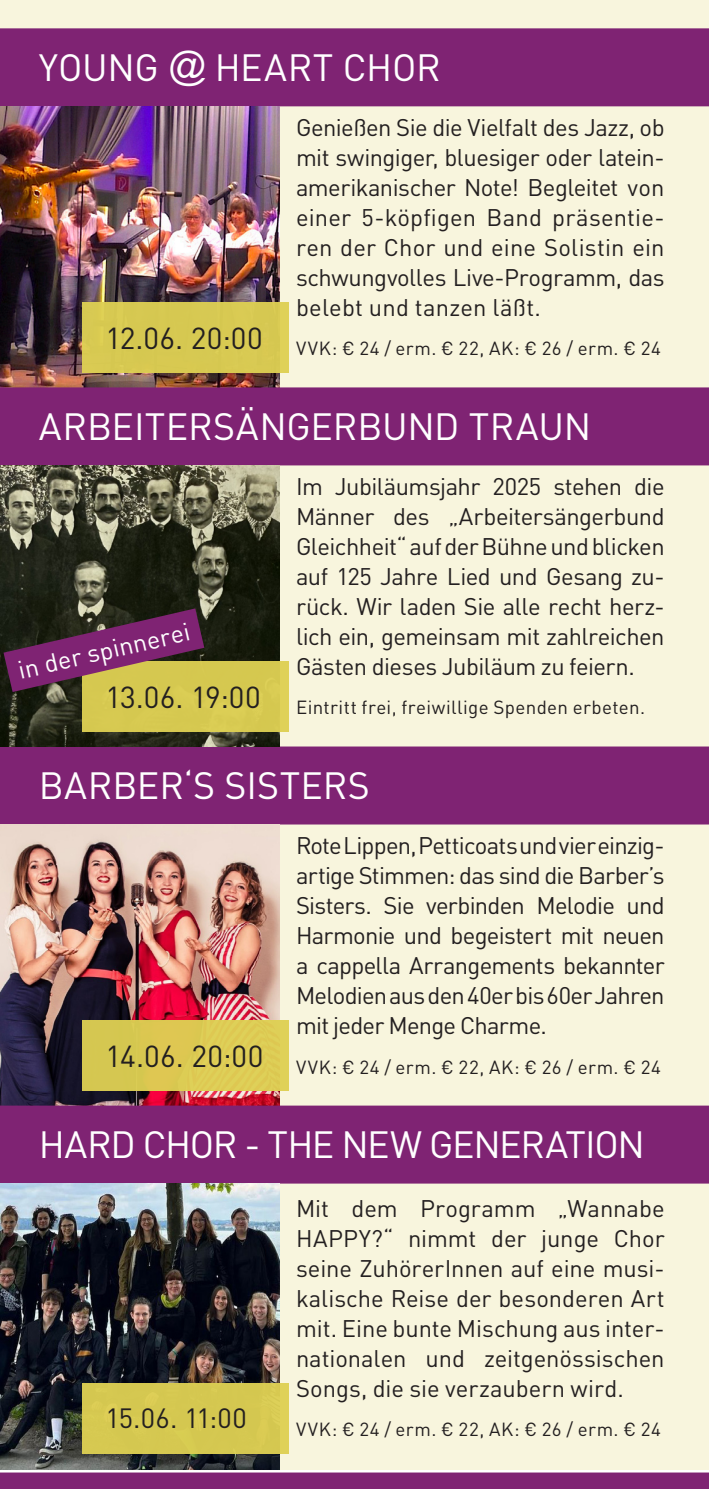
<style>
.page{position:relative;width:709px;height:1489px;background:#fff}
.page>*{position:absolute;margin:0;border:0;box-sizing:border-box;transform-origin:0 0}
.Künstler{font:37.5px "DIN Pro";letter-spacing:-.005em;color:#fff}
.Künstler-2{font:37.5px "DIN Pro";letter-spacing:-.035em;color:#fff}
.Künstler-3{font:30px "DIN Pro";letter-spacing:.01em;color:#231f20}
.Künstler-4{font:27.5px "DIN Pro";letter-spacing:-.015em;color:#231f20}
.Künstler-5{font:25px "DIN Pro";color:#fff}
.Künstler-6{font:23.75px/30px "DIN Pro";letter-spacing:-.015em;color:#231f20;text-align:justify}
.Preise___Beginnzeit{font:18.75px "DIN Pro";letter-spacing:.025em;color:#231f20}
.s1{font-family:"Arial"}
</style>
<div class="page">
<div style="left:0;top:0;width:709px;height:1488px;background:#f8f5dd"></div>
<div style="left:0;top:28px;width:709px;height:78px;background:#7f2373"></div>
<img style="left:0;top:106px;width:280px;height:281px">
<div style="left:82px;top:302px;width:206px;height:71px;background:#d7c952"></div>
<div style="left:0;top:746px;width:709px;height:78px;background:#7f2373"></div>
<img style="left:0;top:824px;width:280px;height:281px">
<svg style="left:82px;top:1020px;width:206px;height:71px"></svg>
<div style="left:0;top:387px;width:709px;height:78px;background:#7f2373"></div>
<img style="left:0;top:465px;width:280px;height:281px">
<div style="left:0;top:1105px;width:709px;height:78px;background:#7f2373"></div>
<img style="left:0;top:1183px;width:280px;height:286px">
<div style="left:82px;top:1382px;width:206px;height:71px;background:#d5c850"></div>
<svg style="left:0;top:1469px;width:709px;height:19px"></svg>
<svg style="left:4px;top:608px;width:284px;height:124px"></svg>
<p class="Künstler" style="left:39px;top:43px;width:403px">YOUNG <span class="s1">@</span> HEART CHOR</p>
<p class="Künstler-6" style="left:296px;top:112px;width:370px">Genießen Sie die Vielfalt des Jazz, ob mit swingiger, bluesiger oder latein&shy;amerikanischer Note! Begleitet von einer 5-köpfigen Band präsentie&shy;ren der Chor und eine Solistin ein schwungvolles Live-Programm, das belebt und tanzen läßt.</p>
<p class="Künstler-3" style="left:106px;top:319px;width:159px">12.06. 20:00</p>
<p class="Preise___Beginnzeit" style="left:296px;top:337px;width:366px">VVK: € 24 / erm. € 22, AK: € 26 / erm. € 24</p>
<p class="Künstler" style="left:39px;top:402px;width:553px">ARBEITERSÄNGERBUND TRAUN</p>
<p class="Künstler-6" style="left:296px;top:471px;width:370px">Im Jubiläumsjahr 2025 stehen die Männer des „Arbeitersängerbund Gleichheit“ auf der Bühne und blicken auf 125 Jahre Lied und Gesang zu&shy;rück. Wir laden Sie alle recht herz&shy;lich ein, gemeinsam mit zahlreichen Gästen dieses Jubiläum zu feiern.</p>
<p class="Künstler-3" style="left:106px;top:678px;width:157px">13.06. 19:00</p>
<p class="Künstler-5" style="left:15px;top:655px;width:177px;rotate:-13deg">in der spinnerei</p>
<p class="Preise___Beginnzeit" style="left:296px;top:695px;width:351px">Eintritt frei, freiwillige Spenden erbeten.</p>
<p class="Künstler" style="left:39px;top:761px;width:332px">BARBER‘S SISTERS</p>
<p class="Künstler-6" style="left:296px;top:830px;width:370px">Rote Lippen, Petticoats und vier einzig&shy;artige Stimmen: das sind die Barber’s Sisters. Sie verbinden Melodie und Harmonie und begeistert mit neuen a cappella Arrangements bekannter Melodien aus den 40er bis 60er Jahren mit jeder Menge Charme.</p>
<p class="Künstler-3" style="left:106px;top:1037px;width:159px">14.06. 20:00</p>
<p class="Preise___Beginnzeit" style="left:296px;top:1054px;width:366px">VVK: € 24 / erm. € 22, AK: € 26 / erm. € 24</p>
<p class="Künstler-2" style="left:39px;top:1120px;width:607px">HARD CHOR - THE NEW GENERATION</p>
<p class="Künstler-4" style="left:106px;top:1400px;width:143px">15.06. 11:00</p>
<p class="Künstler-6" style="left:296px;top:1192px;width:370px">Mit dem Programm „Wannabe HAPPY?“ nimmt der junge Chor seine ZuhörerInnen auf eine musi&shy;kalische Reise der besonderen Art mit. Eine bunte Mischung aus inter&shy;nationalen und zeitgenössischen Songs, die sie verzaubern wird.</p>
<p class="Preise___Beginnzeit" style="left:296px;top:1417px;width:366px">VVK: € 24 / erm. € 22, AK: € 26 / erm. € 24</p>
</div>
